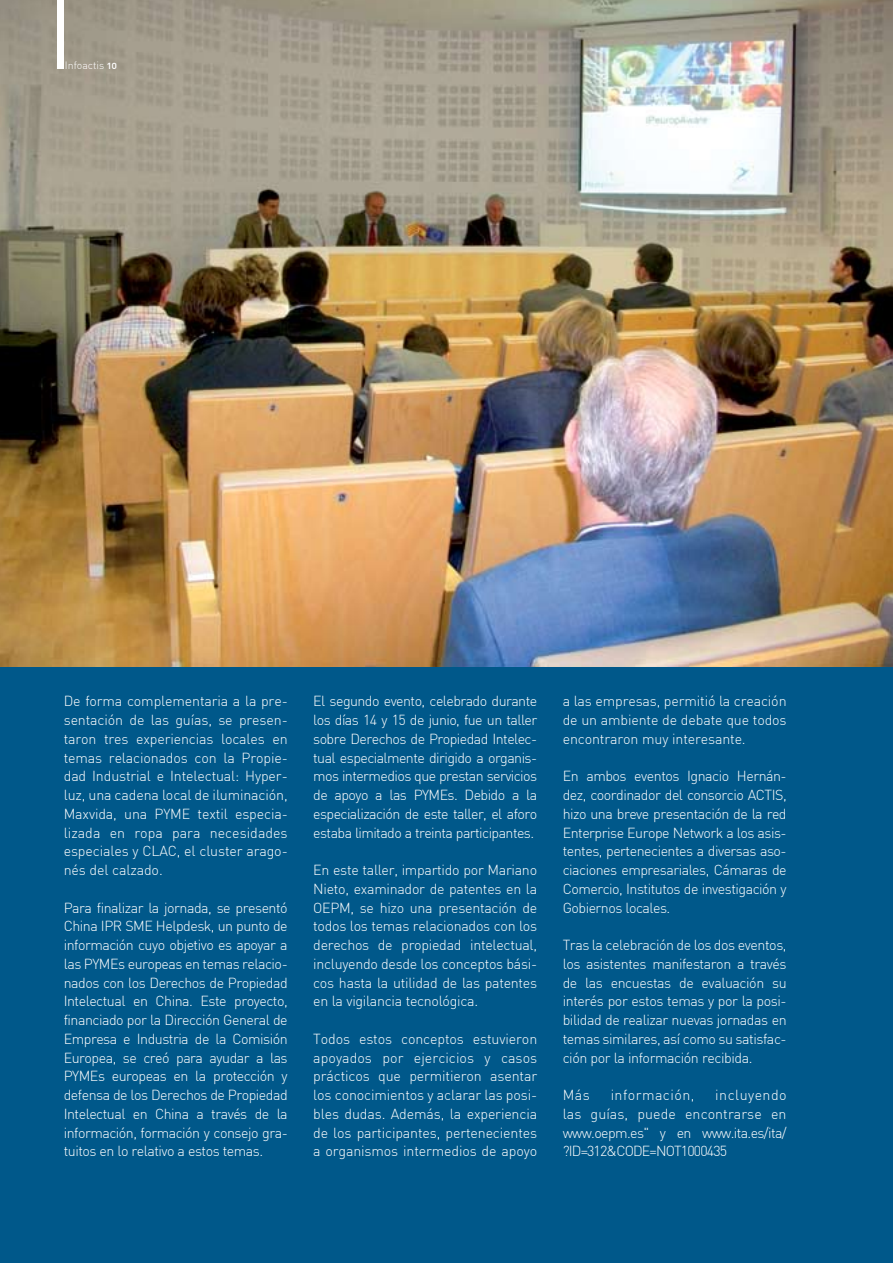
<style>
.page{position:relative;width:893px;height:1263px;background:#00588a}
.page>*{position:absolute;margin:0;border:0;box-sizing:border-box;transform-origin:0 0}
.t1{font:300 14.25px/18.8px "DIN";letter-spacing:-.03em;color:#fff;text-align:justify}
.t2{font:300 14.25px "DIN";letter-spacing:.03em;color:#fff}
.t3{font:300 10.5px "DIN Alternate";color:#fff}
.s1{font-weight:500}
</style>
<div class="page">
<img style="left:0;top:0;width:893px;height:666px">
<div style="left:57px;top:0;width:7px;height:69px;background:#fff"></div>
<p class="t3" style="left:65px;top:59px;width:54px">Infoactis <span class="s1">10</span></p>
<p class="t1" style="left:64px;top:692px;width:225px">De forma complementaria a la pre&shy;sentación de las guías, se presen&shy;taron tres experiencias locales en temas relacionados con la Propie&shy;dad Industrial e Intelectual: Hyper&shy;luz, una cadena local de iluminación, Maxvida, una PYME textil especia&shy;lizada en ropa para necesidades especiales y CLAC, el cluster arago&shy;nés del calzado.</p>
<p class="t1" style="left:64px;top:898px;width:225px">Para finalizar la jornada, se presentó China IPR SME Helpdesk, un punto de información cuyo objetivo es apoyar a las PYMEs europeas en temas relacio&shy;nados con los Derechos de Propiedad Intelectual en China. Este proyecto, financiado por la Dirección General de Empresa e Industria de la Comisión Europea, se creó para ayudar a las PYMEs europeas en la protección y defensa de los Derechos de Propiedad Intelectual en China a través de la información, formación y consejo gra&shy;tuitos en lo relativo a estos temas.</p>
<p class="t1" style="left:313px;top:692px;width:225px">El segundo evento, celebrado durante los días 14 y 15 de junio, fue un taller sobre Derechos de Propiedad Intelec&shy;tual especialmente dirigido a organis&shy;mos intermedios que prestan servicios de apoyo a las PYMEs. Debido a la especialización de este taller, el aforo estaba limitado a treinta participantes.</p>
<p class="t1" style="left:313px;top:860px;width:225px">En este taller, impartido por Mariano Nieto, examinador de patentes en la OEPM, se hizo una presentación de todos los temas relacionados con los derechos de propiedad intelectual, incluyendo desde los conceptos bási&shy;cos hasta la utilidad de las patentes en la vigilancia tecnológica.</p>
<p class="t1" style="left:313px;top:1029px;width:226px">Todos estos conceptos estuvieron apoyados por ejercicios y casos prácticos que permitieron asentar los conocimientos y aclarar las posi&shy;bles dudas. Además, la experiencia de los participantes, pertenecientes a organismos intermedios de apoyo</p>
<p class="t1" style="left:563px;top:692px;width:225px">a las empresas, permitió la creación de un ambiente de debate que todos encontraron muy interesante.</p>
<p class="t1" style="left:563px;top:767px;width:225px">En ambos eventos Ignacio Hernán&shy;dez, coordinador del consorcio ACTIS, hizo una breve presentación de la red Enterprise Europe Network a los asis&shy;tentes, pertenecientes a diversas aso&shy;ciaciones empresariales, Cámaras de Comercio, Institutos de investigación y Gobiernos locales.</p>
<p class="t1" style="left:563px;top:935px;width:225px">Tras la celebración de los dos eventos, los asistentes manifestaron a través de las encuestas de evaluación su interés por estos temas y por la posi&shy;bilidad de realizar nuevas jornadas en temas similares, así como su satisfac&shy;ción por la información recibida.</p>
<p class="t1" style="left:563px;top:1085px;width:29px">Más</p>
<p class="t2" style="left:611px;top:1086px;width:85px">información,</p>
<p class="t1" style="left:563px;top:1085px;width:225px;text-indent:153px">incluyendo las guías, puede encontrarse en www.oepm.es" y en www.ita.es/ita/ ?ID=312&amp;CODE=NOT1000435</p>
</div>
